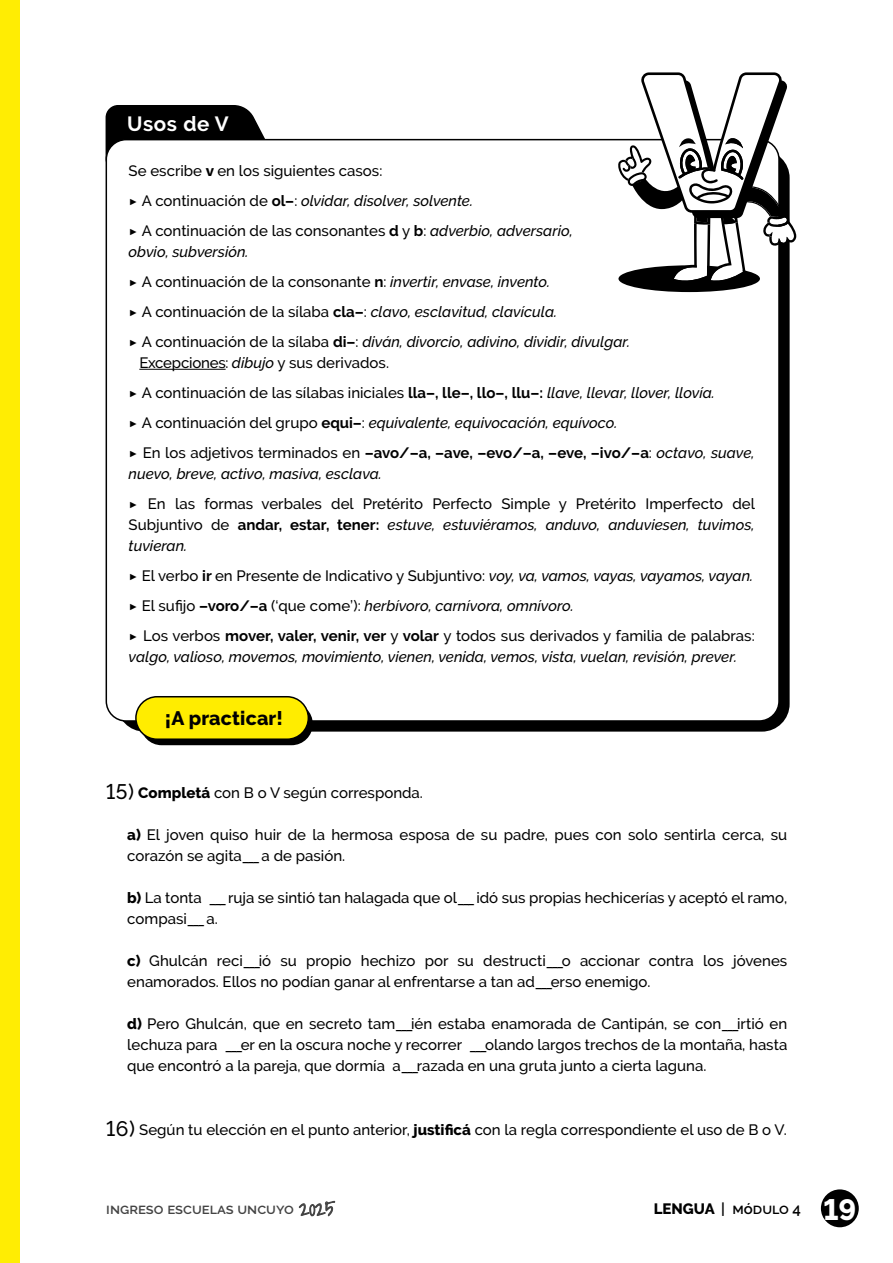
<style>
.page{position:relative;width:893px;height:1263px;background:#fff}
.page>*{position:absolute;margin:0;border:0;box-sizing:border-box;transform-origin:0 0}
.t1{font:700 20.55px "Raleway";letter-spacing:.03em;color:#fff}
.t2{font:800 19.5px "Raleway";letter-spacing:.01em;color:#000}
.t3{font:500 15px/30px "Raleway";color:#000}
.t4{font:italic 500 15px/30px "Raleway";color:#000}
.t5{font:600 15px "Raleway";color:#444}
.t6{font:600 15px "Raleway";color:#000}
.s1{font-weight:800}
.s2{font-family:"Montserrat";font-weight:700}
.s3{font-weight:700}
.s4{font-style:italic}
.s5{font-family:"Montserrat";font-weight:700;font-style:normal}
.s6{font-style:normal}
.s7{font-weight:700;font-style:normal}
.s8{font-size:21px}
.s9{font-family:"Shadows Into";font-weight:300;font-size:21px}
.s10{font-weight:800;font-size:29.25px;color:#fff}
</style>
<div class="page">
<div style="left:0;top:0;width:20px;height:1263px;background:#ffed00"></div>
<div style="left:117px;top:150px;width:673px;height:582px;background:#000;border-radius:28px"></div>
<svg style="left:105px;top:105px;width:162px;height:73px;background:#141414"></svg>
<div style="left:821px;top:1189px;width:38px;height:38px;background:#000;border-radius:50%"></div>
<svg style="left:299px;top:1201px;width:36px;height:15px"></svg>
<div style="left:106px;top:140px;width:673px;height:581px;background:#fff;border-radius:20px"></div>
<hr style="left:139px;top:369px;width:87px;height:1px;background:#000">
<div style="left:140px;top:703px;width:173px;height:42px;background:#000;border-radius:21px"></div>
<div style="left:136px;top:697px;width:172px;height:42px;background:#ffed00;border-radius:21px"></div>
<div style="left:135px;top:696px;width:174px;height:44px;border:2px solid #000;border-radius:21px"></div>
<div style="left:618px;top:265px;width:142px;height:27px;background:#000;border-radius:50%"></div>
<svg style="left:618px;top:72px;width:179px;height:212px"></svg>
<h1 class="t1" style="left:127px;top:112px;width:103px">Usos de V</h1>
<p class="t3" style="left:129px;top:156px;width:446px">Se escribe <span class="s1">v</span> en los siguientes casos:<br><span class="s2">▶</span> A continuación de <span class="s3">ol–</span>: <span class="s4">olvidar, disolver, solvente.<br></span><span class="s2">▶</span> A continuación de las consonantes <span class="s3">d</span> y <span class="s3">b</span>: <span class="s4">adverbio, adversario,</span></p>
<p class="t4" style="left:129px;top:237px;width:503px">obvio, subversión.<br><span class="s5">▶</span> <span class="s6">A continuación de la consonante</span> <span class="s7">n</span><span class="s6">:</span> invertir, envase, invento.<br><span class="s5">▶</span> <span class="s6">A continuación de la sílaba</span> <span class="s7">cla–</span><span class="s6">:</span> clavo, esclavitud, clavícula.<br><span class="s5">▶</span> <span class="s6">A continuación de la sílaba</span> <span class="s7">di–</span><span class="s6">:</span> diván, divorcio, adivino, dividir, divulgar.</p>
<p class="t3" style="left:129px;top:348px;width:627px;text-indent:11px">Excepciones: <span class="s4">dibujo</span> y sus derivados.<br><span class="s2">▶</span> A continuación de las sílabas iniciales <span class="s3">lla–, lle–, llo–, llu–:</span> <span class="s4">llave, llevar, llover, llovía.<br></span><span class="s2">▶</span> A continuación del grupo <span class="s3">equi–</span>: <span class="s4">equivalente, equivocación, equívoco.<br></span><span class="s2">▶</span> En los adjetivos terminados en <span class="s3">–avo/–a, –ave, –evo/–a, –eve, –ivo/–a</span>: <span class="s4">octavo, suave,</span></p>
<p class="t3" style="left:129px;top:459px;width:628px"><span class="s4">nuevo, breve, activo, masiva, esclava.<br></span><span class="s2">▶</span> En las formas verbales del Pretérito Perfecto Simple y Pretérito Imperfecto del</p>
<p class="t4" style="left:129px;top:514px;width:627px;line-height:21px"><span class="s6">Subjuntivo de</span> <span class="s7">andar, estar, tener:</span> estuve, estuviéramos, anduvo, anduviesen, tuvimos, tuvieran.</p>
<p class="t3" style="left:129px;top:561px;width:628px"><span class="s2">▶</span> El verbo <span class="s3">ir</span> en Presente de Indicativo y Subjuntivo: <span class="s4">voy, va, vamos, vayas, vayamos, vayan. </span><span class="s2">▶</span> El sufijo <span class="s3">–voro/–a</span> (‘que come’): <span class="s4">herbívoro, carnívora, omnívoro.<br></span><span class="s2">▶</span> Los verbos <span class="s3">mover, valer, venir, ver</span> y <span class="s3">volar</span> y todos sus derivados y familia de palabras:</p>
<p class="t4" style="left:129px;top:642px;width:610px">valgo, valioso, movemos, movimiento, vienen, venida, vemos, vista, vuelan, revisión, prever.</p>
<h2 class="t2" style="left:165px;top:707px;width:120px">¡A practicar!</h2>
<p class="t3" style="left:106px;top:777px;width:318px"><span class="s8">15)</span> <span class="s1">Completá</span> con B o V según corresponda.</p>
<p class="t3" style="left:127px;top:824px;width:661px;line-height:21px"><span class="s1">a)</span> El joven quiso huir de la hermosa esposa de su padre, pues con solo sentirla cerca, su corazón se agita___ a de pasión.</p>
<p class="t3" style="left:127px;top:887px;width:661px;line-height:21px"><span class="s1">b)</span> La tonta ___ ruja se sintió tan halagada que ol___ idó sus propias hechicerías y aceptó el ramo, compasi___ a.</p>
<p class="t3" style="left:127px;top:950px;width:661px;line-height:21px"><span class="s1">c)</span> Ghulcán reci___ió su propio hechizo por su destructi___o accionar contra los jóvenes enamorados. Ellos no podían ganar al enfrentarse a tan ad___erso enemigo.</p>
<p class="t3" style="left:127px;top:1013px;width:661px;line-height:21px;text-align:justify"><span class="s1">d)</span> Pero Ghulcán, que en secreto tam___ién estaba enamorada de Cantipán, se con___irtió en lechuza para ___er en la oscura noche y recorrer ___olando largos trechos de la montaña, hasta que encontró a la pareja, que dormía a___razada en una gruta junto a cierta laguna.</p>
<p class="t3" style="left:106px;top:1114px;width:682px"><span class="s8">16)</span> Según tu elección en el punto anterior, <span class="s1">justificá</span> con la regla correspondiente el uso de B o V.</p>
<p class="t5" style="left:106px;top:1200px;width:230px">ingreso escuelas uncuyo <span class="s9">2025</span></p>
<p class="t6" style="left:654px;top:1200px;width:204px"><span class="s1">LENGUA</span> | módulo 4 <span class="s10">19</span></p>
</div>
